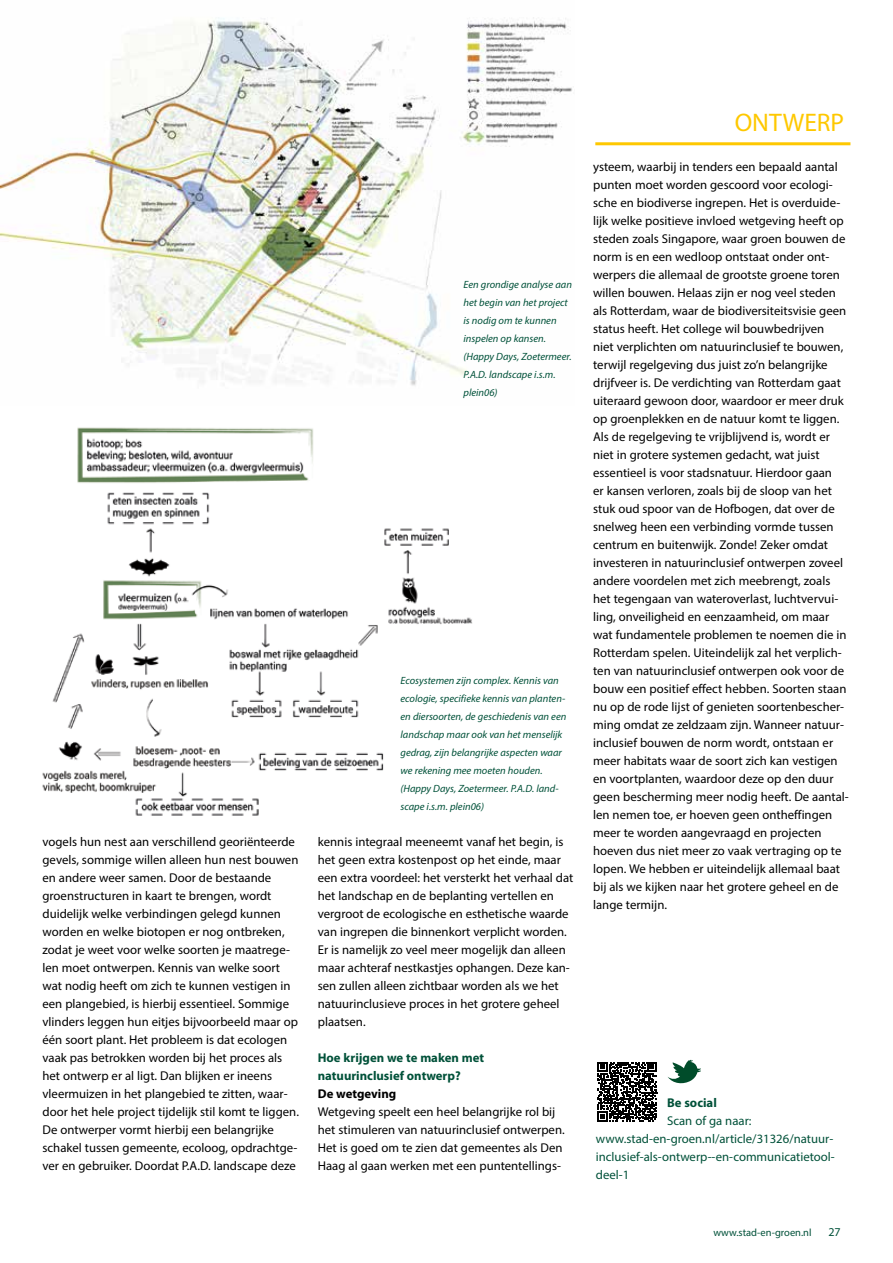
<style>
.page{position:relative;width:893px;height:1263px;background:#fff}
.page>*{position:absolute;margin:0;border:0;box-sizing:border-box;transform-origin:0 0}
.t1{font:25.5px "Myriad Pro";color:#fec800}
.t2{font:12.75px/18px "Myriad Pro";color:#000}
.t3{font:12.75px/18px "Myriad Pro";color:#005139}
.t4{font:700 12.75px/18px "Myriad Pro";color:#005139}
.t5{font:700 12.75px "Myriad Pro";color:#000}
.t6{font:12px "Myriad Pro";color:#005139}
.t7{font:italic 10.5px/18px "Myriad Pro";color:#005139}
.t8{font:10.5px "Myriad Pro";color:#005139}
</style>
<div class="page">
<hr style="left:595px;top:142px;width:255px;height:3px;background:#fec800">
<img style="left:0;top:17px;width:572px;height:369px">
<img style="left:42px;top:427px;width:430px;height:389px">
<svg style="left:597px;top:1062px;width:60px;height:60px"></svg>
<svg style="left:668px;top:1060px;width:32px;height:23px"></svg>
<p class="t7" style="left:464px;top:275px;width:110px">Een grondige analyse aan het begin van het project is nodig om te kunnen inspelen op kansen. (Happy Days, Zoetermeer.<br>P.A.D. landscape i.s.m. plein06)</p>
<p class="t7" style="left:400px;top:671px;width:167px">Ecosystemen zijn complex. Kennis van ecologie, specifieke kennis van planten&shy;en diersoorten, de geschiedenis van een landschap maar ook van het menselijk gedrag, zijn belangrijke aspecten waar we rekening mee moeten houden. (Happy Days, Zoetermeer. P.A.D. land&shy;scape i.s.m. plein06)</p>
<p class="t2" style="left:43px;top:833px;width:258px">vogels hun nest aan verschillend georiënteerde gevels, sommige willen alleen hun nest bouwen en andere weer samen. Door de bestaande groenstructuren in kaart te brengen, wordt duidelijk welke verbindingen gelegd kunnen worden en welke biotopen er nog ontbreken, zodat je weet voor welke soorten je maatrege&shy;len moet ontwerpen. Kennis van welke soort wat nodig heeft om zich te kunnen vestigen in een plangebied, is hierbij essentieel. Sommige vlinders leggen hun eitjes bijvoorbeeld maar op één soort plant. Het probleem is dat ecologen vaak pas betrokken worden bij het proces als het ontwerp er al ligt. Dan blijken er ineens vleermuizen in het plangebied te zitten, waar&shy;door het hele project tijdelijk stil komt te liggen.<br>De ontwerper vormt hierbij een belangrijke schakel tussen gemeente, ecoloog, opdrachtge&shy;ver en gebruiker. Doordat P.A.D. landscape deze</p>
<p class="t2" style="left:318px;top:833px;width:257px">kennis integraal meeneemt vanaf het begin, is het geen extra kostenpost op het einde, maar een extra voordeel: het versterkt het verhaal dat het landschap en de beplanting vertellen en vergroot de ecologische en esthetische waarde van ingrepen die binnenkort verplicht worden.<br>Er is namelijk zo veel meer mogelijk dan alleen maar achteraf nestkastjes ophangen. Deze kan&shy;sen zullen alleen zichtbaar worden als we het natuurinclusieve proces in het grotere geheel plaatsen.</p>
<p class="t4" style="left:318px;top:1048px;width:168px">Hoe krijgen we te maken met natuurinclusief ontwerp?</p>
<p class="t5" style="left:318px;top:1085px;width:80px">De wetgeving</p>
<p class="t2" style="left:318px;top:1103px;width:248px">Wetgeving speelt een heel belangrijke rol bij het stimuleren van natuurinclusief ontwerpen.<br>Het is goed om te zien dat gemeentes als Den Haag al gaan werken met een puntentellings-</p>
<h1 class="t1" style="left:735px;top:107px;width:111px">ONTWERP</h1>
<p class="t2" style="left:593px;top:158px;width:257px">ysteem, waarbij in tenders een bepaald aantal punten moet worden gescoord voor ecologi&shy;sche en biodiverse ingrepen. Het is overduide&shy;lijk welke positieve invloed wetgeving heeft op steden zoals Singapore, waar groen bouwen de norm is en een wedloop ontstaat onder ont&shy;werpers die allemaal de grootste groene toren willen bouwen. Helaas zijn er nog veel steden als Rotterdam, waar de biodiversiteitsvisie geen status heeft. Het college wil bouwbedrijven<br>niet verplichten om natuurinclusief te bouwen, terwijl regelgeving dus juist zo’n belangrijke drijfveer is. De verdichting van Rotterdam gaat uiteraard gewoon door, waardoor er meer druk op groenplekken en de natuur komt te liggen.<br>Als de regelgeving te vrijblijvend is, wordt er niet in grotere systemen gedacht, wat juist essentieel is voor stadsnatuur. Hierdoor gaan<br>er kansen verloren, zoals bij de sloop van het stuk oud spoor van de Hofbogen, dat over de snelweg heen een verbinding vormde tussen centrum en buitenwijk. Zonde! Zeker omdat investeren in natuurinclusief ontwerpen zoveel andere voordelen met zich meebrengt, zoals het tegengaan van wateroverlast, luchtvervui&shy;ling, onveiligheid en eenzaamheid, om maar wat fundamentele problemen te noemen die in Rotterdam spelen. Uiteindelijk zal het verplich&shy;ten van natuurinclusief ontwerpen ook voor de bouw een positief effect hebben. Soorten staan nu op de rode lijst of genieten soortenbescher&shy;ming omdat ze zeldzaam zijn. Wanneer natuur&shy;inclusief bouwen de norm wordt, ontstaan er meer habitats waar de soort zich kan vestigen en voortplanten, waardoor deze op den duur geen bescherming meer nodig heeft. De aantal&shy;len nemen toe, er hoeven geen ontheffingen meer te worden aangevraagd en projecten hoeven dus niet meer zo vaak vertraging op te lopen. We hebben er uiteindelijk allemaal baat bij als we kijken naar het grotere geheel en de lange termijn.</p>
<p class="t4" style="left:667px;top:1093px;width:51px">Be social</p>
<p class="t3" style="left:596px;top:1112px;width:240px;text-indent:71px">Scan of ga naar: www.stad-en-groen.nl/article/31326/natuur&shy;inclusief-als-ontwerp--en-communicatietool&shy;deel-1</p>
<p class="t8" style="left:713px;top:1226px;width:100px">www.stad-en-groen.nl</p>
<p class="t6" style="left:828px;top:1224px;width:14px">27</p>
</div>
